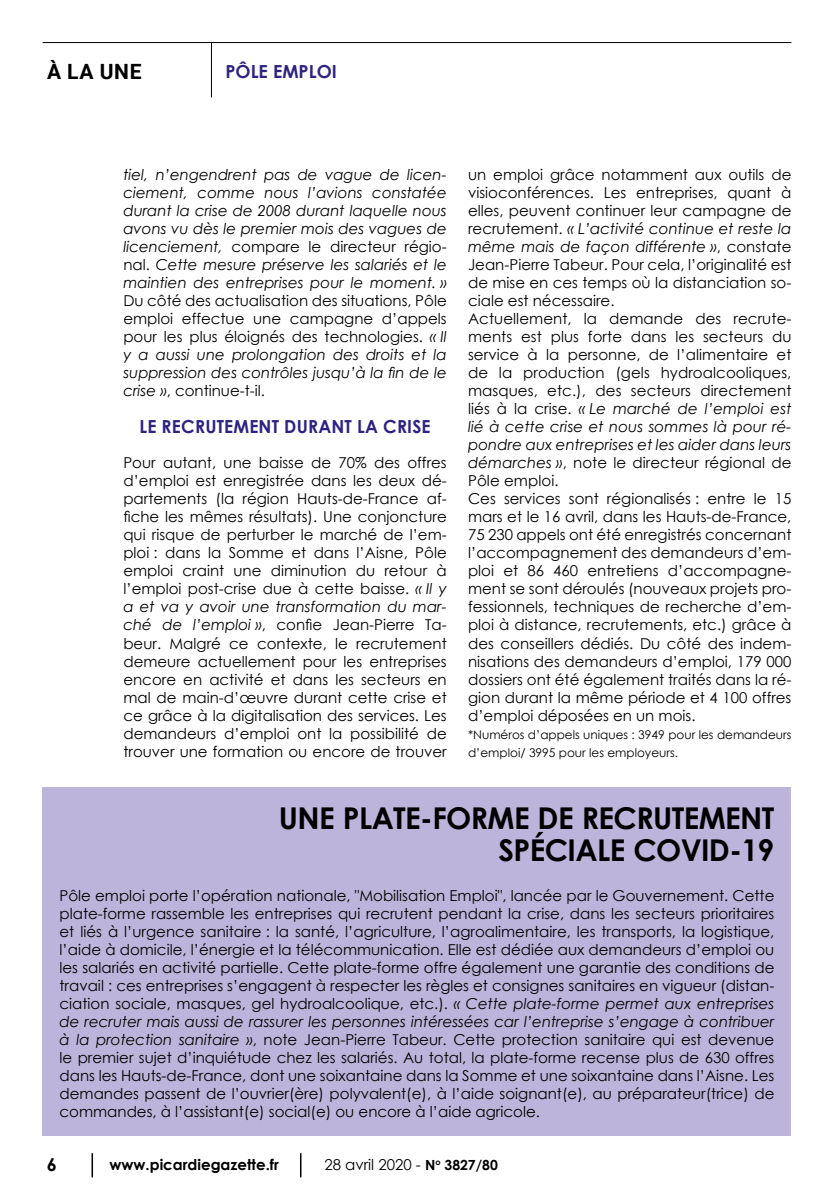
<style>
.page{position:relative;width:834px;height:1200px;background:#fff}
.page>*{position:absolute;margin:0;border:0;box-sizing:border-box;transform-origin:0 0}
.t1{font:700 30px/31.5px "Century Gothic";letter-spacing:-.02em;color:#000;text-align:right}
.t2{font:700 21px "Roboto";color:#000}
.t3{font:700 18px "Century Gothic";letter-spacing:.01em;color:#2e2382}
.t4{font:700 18px "Century Gothic";color:#000}
.t5{font:15px/18px "Century Gothic";color:#000;text-align:justify}
.t6{font:italic 15px/18px "Century Gothic";color:#000;text-align:justify}
.t7{font:700 15px "Century Gothic";color:#000}
.t8{font:12px/18px "Century Gothic";color:#000}
.s1{font-style:normal}
.s2{font-style:italic}
.s3{font-weight:700;font-size:13.95px}
</style>
<div class="page">
<hr style="left:43px;top:42px;width:748px;height:1px;background:#000">
<hr style="left:211px;top:43px;width:1px;height:54px;background:#000">
<hr style="left:91px;top:1152px;width:2px;height:25px;background:#000">
<svg style="left:300px;top:1153px;width:1px;height:24px"></svg>
<div style="left:43px;top:787px;width:748px;height:348px;background:#bcb4da"></div>
<h2 class="t2" style="left:47px;top:56px;width:96px">À LA UNE</h2>
<p class="t3" style="left:225px;top:57px;width:113px">PÔLE EMPLOI</p>
<p class="t6" style="left:123px;top:165px;width:325px">tiel, n’engendrent pas de vague de licen&shy;ciement, comme nous l’avions constatée durant la crise de 2008 durant laquelle nous avons vu dès le premier mois des vagues de licenciement, <span class="s1">compare le directeur régio&shy;nal.</span> Cette mesure préserve les salariés et le maintien des entreprises pour le moment. »</p>
<p class="t5" style="left:123px;top:291px;width:325px">Du côté des actualisation des situations, Pôle emploi effectue une campagne d’appels pour les plus éloignés des technologies. <span class="s2">« Il y a aussi une prolongation des droits et la suppression des contrôles jusqu’à la fin de le crise »</span>, continue-t-il.</p>
<p class="t3" style="left:139px;top:412px;width:293px">LE RECRUTEMENT DURANT LA CRISE</p>
<p class="t5" style="left:123px;top:453px;width:325px">Pour autant, une baisse de 70% des offres d’emploi est enregistrée dans les deux dé&shy;partements (la région Hauts-de-France af&shy;fiche les mêmes résultats). Une conjoncture qui risque de perturber le marché de l’em&shy;ploi : dans la Somme et dans l’Aisne, Pôle emploi craint une diminution du retour à l’emploi post-crise due à cette baisse. <span class="s2">« Il y a et va y avoir une transformation du mar&shy;ché de l’emploi »</span>, confie Jean-Pierre Ta&shy;beur. Malgré ce contexte, le recrutement demeure actuellement pour les entreprises encore en activité et dans les secteurs en mal de main-d’œuvre durant cette crise et ce grâce à la digitalisation des services. Les demandeurs d’emploi ont la possibilité de trouver une formation ou encore de trouver</p>
<p class="t5" style="left:468px;top:165px;width:325px;text-align:left">un emploi grâce notamment aux outils de visioconférences. Les entreprises, quant à elles, peuvent continuer leur campagne de recrutement. <span class="s2">« L’activité continue et reste la même mais de façon différente »</span>, constate Jean-Pierre Tabeur. Pour cela, l’originalité est de mise en ces temps où la distanciation so&shy;ciale est nécessaire.<br>Actuellement, la demande des recrute&shy;ments est plus forte dans les secteurs du service à la personne, de l’alimentaire et de la production (gels hydroalcooliques, masques, etc.), des secteurs directement liés à la crise. <span class="s2">« Le marché de l’emploi est lié à cette crise et nous sommes là pour ré&shy;pondre aux entreprises et les aider dans leurs démarches »</span>, note le directeur régional de Pôle emploi.<br>Ces services sont régionalisés : entre le 15 mars et le 16 avril, dans les Hauts-de-France, 75 230 appels ont été enregistrés concernant l’accompagnement des demandeurs d’em&shy;ploi et 86 460 entretiens d’accompagne&shy;ment se sont déroulés (nouveaux projets pro&shy;fessionnels, techniques de recherche d’em&shy;ploi à distance, recrutements, etc.) grâce à des conseillers dédiés. Du côté des indem&shy;nisations des demandeurs d’emploi, 179 000 dossiers ont été également traités dans la ré&shy;gion durant la même période et 4 100 offres d’emploi déposées en un mois.</p>
<p class="t8" style="left:468px;top:724px;width:325px">*Numéros d’appels uniques : 3949 pour les demandeurs d’emploi/ 3995 pour les employeurs.</p>
<h1 class="t1" style="left:279px;top:800px;width:497px">UNE PLATE-FORME DE RECRUTEMENT<br>SPÉCIALE COVID-19</h1>
<p class="t5" style="left:60px;top:885px;width:716px">Pôle emploi porte l’opération nationale, "Mobilisation Emploi", lancée par le Gouvernement. Cette plate-forme rassemble les entreprises qui recrutent pendant la crise, dans les secteurs prioritaires et liés à l’urgence sanitaire : la santé, l’agriculture, l’agroalimentaire, les transports, la logistique, l’aide à domicile, l’énergie et la télécommunication. Elle est dédiée aux demandeurs d’emploi ou les salariés en activité partielle. Cette plate-forme offre également une garantie des conditions de travail : ces entreprises s’engagent à respecter les règles et consignes sanitaires en vigueur (distan&shy;ciation sociale, masques, gel hydroalcoolique, etc.). <span class="s2">« Cette plate-forme permet aux entreprises de recruter mais aussi de rassurer les personnes intéressées car l’entreprise s’engage à contribuer à la protection sanitaire »</span>, note Jean-Pierre Tabeur. Cette protection sanitaire qui est devenue le premier sujet d’inquiétude chez les salariés. Au total, la plate-forme recense plus de 630 offres dans les Hauts-de-France, dont une soixantaine dans la Somme et une soixantaine dans l’Aisne. Les demandes passent de l’ouvrier(ère) polyvalent(e), à l’aide soignant(e), au préparateur(trice) de commandes, à l’assistant(e) social(e) ou encore à l’aide agricole.</p>
<p class="t4" style="left:47px;top:1150px;width:12px">6</p>
<p class="t7" style="left:109px;top:1152px;width:171px">www.picardiegazette.fr</p>
<p class="t5" style="left:324px;top:1155px;width:175px">28 avril 2020 - <span class="s3">N</span><sup>o</sup> <span class="s3">3827/80</span></p>
</div>
